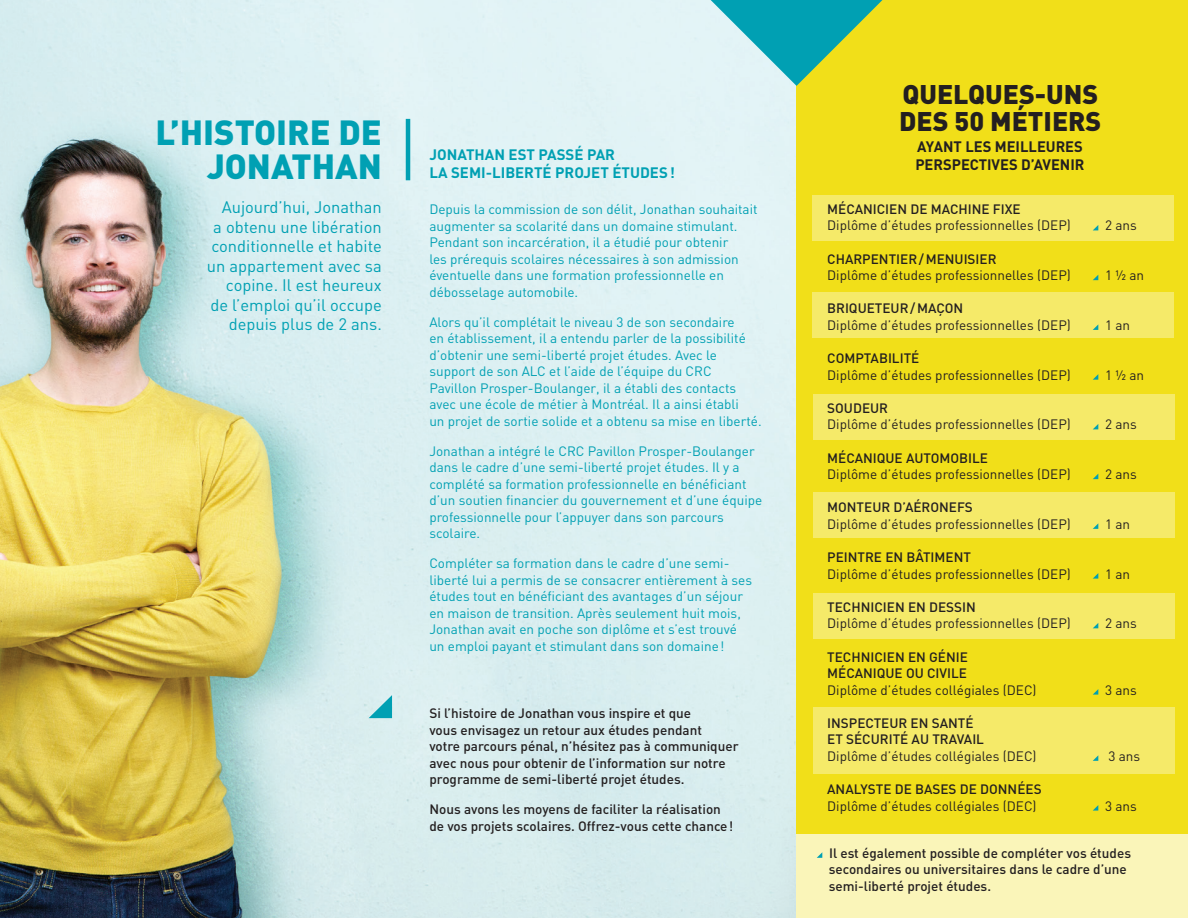
<style>
.page{position:relative;width:1188px;height:918px;background:#fff}
.page>*{position:absolute;margin:0;border:0;box-sizing:border-box;transform-origin:0 0}
.t1{font:900 34.5px/34.5px "DIN";color:#00a0b3;text-align:right}
.t2{font:900 26.7px/26.7px "DIN";color:#231f20}
.t3{font:16.5px/19.5px "DIN";color:#00a0b3;text-align:right}
.t4{font:700 15px/18px "DIN";color:#00a0b3}
.t5{font:700 15px/18px "DIN";color:#231f20}
.t6{font:13.5px/16.5px "DIN";color:#00a0b3}
.t7{font:13.5px/16.5px "DIN";color:#231f20}
.t8{font:500 13.5px/16.5px "DIN";color:#231f20}
.s1{font-weight:500}
.s2{font-weight:400}
</style>
<div class="page">
<img style="left:0;top:0;width:796px;height:918px">
<div style="left:796px;top:0;width:392px;height:918px;background:#f1df19"></div>
<hr style="left:406px;top:119px;width:4px;height:61px;background:#00a0b3">
<svg style="left:369px;top:695px;width:23px;height:23px"></svg>
<svg style="left:711px;top:0;width:171px;height:86px"></svg>
<div style="left:812px;top:195px;width:362px;height:46px;background:#f5ea69"></div>
<div style="left:796px;top:834px;width:392px;height:84px;background:#faf5b9"></div>
<div style="left:812px;top:292px;width:362px;height:46px;background:#f5ea69"></div>
<div style="left:813px;top:394px;width:361px;height:46px;background:#f5ea69"></div>
<div style="left:813px;top:492px;width:361px;height:46px;background:#f5ea69"></div>
<div style="left:813px;top:593px;width:361px;height:46px;background:#f5ea69"></div>
<div style="left:813px;top:707px;width:361px;height:67px;background:#f5ea69"></div>
<svg style="left:1093px;top:225px;width:5px;height:5px"></svg>
<svg style="left:1093px;top:275px;width:5px;height:5px"></svg>
<svg style="left:1093px;top:325px;width:5px;height:5px"></svg>
<svg style="left:1093px;top:374px;width:5px;height:6px"></svg>
<svg style="left:1093px;top:424px;width:5px;height:5px"></svg>
<svg style="left:1093px;top:474px;width:5px;height:5px"></svg>
<svg style="left:1093px;top:523px;width:5px;height:6px"></svg>
<svg style="left:1093px;top:573px;width:5px;height:6px"></svg>
<svg style="left:1093px;top:623px;width:5px;height:5px"></svg>
<svg style="left:1093px;top:689px;width:5px;height:6px"></svg>
<svg style="left:1093px;top:755px;width:5px;height:6px"></svg>
<svg style="left:1093px;top:805px;width:5px;height:6px"></svg>
<svg style="left:817px;top:852px;width:5px;height:6px"></svg>
<p class="t1" style="left:155px;top:113px;width:228px">L’HISTOIRE DE<br>JONATHAN</p>
<p class="t3" style="left:207px;top:197px;width:176px">Aujourd’hui, Jonathan<br>a obtenu une libération conditionnelle et habite un appartement avec sa copine. Il est heureux de l’emploi qu’il occupe depuis plus de 2 ans.</p>
<p class="t4" style="left:429px;top:145px;width:247px">JONATHAN EST PASSÉ PAR<br>LA SEMI-LIBERTÉ PROJET ÉTUDES!</p>
<p class="t6" style="left:429px;top:201px;width:330px">Depuis la commission de son délit, Jonathan souhaitait augmenter sa scolarité dans un domaine stimulant.<br>Pendant son incarcération, il a étudié pour obtenir<br>les prérequis scolaires nécessaires à son admission éventuelle dans une formation professionnelle en débosselage automobile.</p>
<p class="t6" style="left:429px;top:314px;width:334px">Alors qu’il complétait le niveau 3 de son secondaire<br>en établissement, il a entendu parler de la possibilité d’obtenir une semi-liberté projet études. Avec le support de son ALC et l’aide de l’équipe du CRC Pavillon Prosper-Boulanger, il a établi des contacts avec une école de métier à Montréal. Il a ainsi établi<br>un projet de sortie solide et a obtenu sa mise en liberté.</p>
<p class="t6" style="left:429px;top:443px;width:334px">Jonathan a intégré le CRC Pavillon Prosper-Boulanger dans le cadre d’une semi-liberté projet études. Il y a complété sa formation professionnelle en bénéficiant d’un soutien financier du gouvernement et d’une équipe professionnelle pour l’appuyer dans son parcours scolaire.</p>
<p class="t6" style="left:429px;top:555px;width:324px">Compléter sa formation dans le cadre d’une semi&shy;liberté lui a permis de se consacrer entièrement à ses études tout en bénéficiant des avantages d’un séjour en maison de transition. Après seulement huit mois, Jonathan avait en poche son diplôme et s’est trouvé un emploi payant et stimulant dans son domaine!</p>
<p class="t8" style="left:429px;top:705px;width:311px">Si l’histoire de Jonathan vous inspire et que<br>vous envisagez un retour aux études pendant<br>votre parcours pénal, n’hésitez pas à communiquer avec nous pour obtenir de l’information sur notre programme de semi-liberté projet études.</p>
<p class="t8" style="left:429px;top:801px;width:305px">Nous avons les moyens de faciliter la réalisation de vos projets scolaires. Offrez-vous cette chance!</p>
<p class="t2" style="left:899px;top:79px;width:204px">QUELQUES-UNS<br>DES 50 MÉTIERS</p>
<p class="t5" style="left:915px;top:137px;width:171px">AYANT LES MEILLEURES<br>PERSPECTIVES D’AVENIR</p>
<p class="t7" style="left:827px;top:201px;width:245px"><span class="s1">MÉCANICIEN DE MACHINE FIXE<br></span>Diplôme d’études professionnelles (DEP)</p>
<p class="t7" style="left:827px;top:250px;width:245px"><span class="s1">CHARPENTIER/MENUISIER<br></span>Diplôme d’études professionnelles (DEP)</p>
<p class="t7" style="left:827px;top:300px;width:245px"><span class="s1">BRIQUETEUR/MAÇON<br></span>Diplôme d’études professionnelles (DEP)</p>
<p class="t7" style="left:827px;top:350px;width:245px"><span class="s1">COMPTABILITÉ<br></span>Diplôme d’études professionnelles (DEP)</p>
<p class="t7" style="left:827px;top:400px;width:245px"><span class="s1">SOUDEUR<br></span>Diplôme d’études professionnelles (DEP)</p>
<p class="t7" style="left:827px;top:449px;width:245px"><span class="s1">MÉCANIQUE AUTOMOBILE<br></span>Diplôme d’études professionnelles (DEP)</p>
<p class="t7" style="left:827px;top:499px;width:245px"><span class="s1">MONTEUR D’AÉRONEFS<br></span>Diplôme d’études professionnelles (DEP)</p>
<p class="t7" style="left:827px;top:549px;width:245px"><span class="s1">PEINTRE EN BÂTIMENT<br></span>Diplôme d’études professionnelles (DEP)</p>
<p class="t7" style="left:827px;top:598px;width:245px"><span class="s1">TECHNICIEN EN DESSIN<br></span>Diplôme d’études professionnelles (DEP)</p>
<p class="t8" style="left:827px;top:648px;width:211px">TECHNICIEN EN GÉNIE<br>MÉCANIQUE OU CIVILE<br><span class="s2">Diplôme d’études collégiales (DEC)</span></p>
<p class="t8" style="left:827px;top:714px;width:211px">INSPECTEUR EN SANTÉ<br>ET SÉCURITÉ AU TRAVAIL<br><span class="s2">Diplôme d’études collégiales (DEC)</span></p>
<p class="t7" style="left:827px;top:781px;width:216px"><span class="s1">ANALYSTE DE BASES DE DONNÉES<br></span>Diplôme d’études collégiales (DEC)</p>
<p class="t7" style="left:1105px;top:217px;width:33px">2 ans</p>
<p class="t7" style="left:1105px;top:267px;width:41px">1 ½ an</p>
<p class="t7" style="left:1105px;top:317px;width:27px">1 an</p>
<p class="t7" style="left:1105px;top:366px;width:41px">1 ½ an</p>
<p class="t7" style="left:1105px;top:416px;width:33px">2 ans</p>
<p class="t7" style="left:1105px;top:466px;width:33px">2 ans</p>
<p class="t7" style="left:1105px;top:516px;width:27px">1 an</p>
<p class="t7" style="left:1105px;top:565px;width:27px">1 an</p>
<p class="t7" style="left:1105px;top:615px;width:33px">2 ans</p>
<p class="t7" style="left:1105px;top:681px;width:33px">3 ans</p>
<p class="t7" style="left:1108px;top:747px;width:33px">3 ans</p>
<p class="t7" style="left:1105px;top:797px;width:33px">3 ans</p>
<p class="t8" style="left:829px;top:844px;width:304px">Il est également possible de compléter vos études secondaires ou universitaires dans le cadre d’une semi-liberté projet études.</p>
</div>
